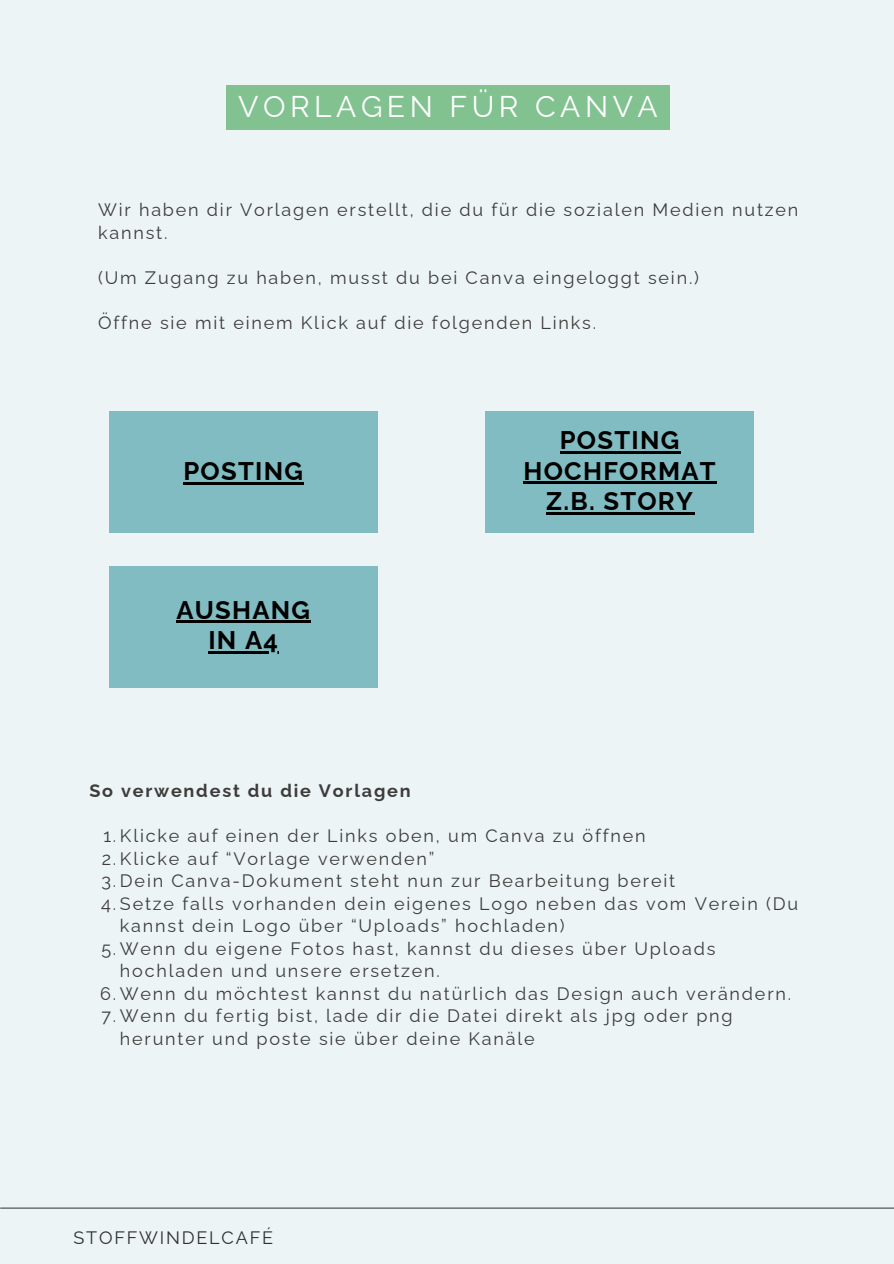
<style>
.page{position:relative;width:894px;height:1264px;background:#fff}
.page>*{position:absolute;margin:0;border:0;box-sizing:border-box;transform-origin:0 0}
.t1{font:30px "Raleway";letter-spacing:.15em;color:#fff}
.t2{font:700 25.5px/30.3px "Raleway";letter-spacing:.05em;color:#000;text-align:center}
.t3{font:18px/22.5px "Raleway";letter-spacing:.1em;color:#3d3c3b}
.t4{font:700 18px "Raleway";letter-spacing:.1em;color:#3d3c3b}
.t5{font:18px "Raleway";letter-spacing:.1em;color:#303030}
</style>
<div class="page">
<div style="left:0;top:0;width:893px;height:1263px;background:#edf4f5"></div>
<hr style="left:1px;top:1207px;width:892px;height:1px;background:#444">
<div style="left:109px;top:411px;width:268px;height:122px;background:#80bcc2"></div>
<hr style="left:183px;top:482px;width:121px;height:2px;background:#000">
<div style="left:226px;top:85px;width:443px;height:44px;background:#82c290"></div>
<div style="left:485px;top:411px;width:268px;height:122px;background:#80bcc2"></div>
<hr style="left:559px;top:451px;width:121px;height:2px;background:#000">
<hr style="left:523px;top:482px;width:193px;height:2px;background:#000">
<hr style="left:546px;top:512px;width:148px;height:2px;background:#000">
<div style="left:109px;top:565px;width:268px;height:122px;background:#80bcc2"></div>
<hr style="left:176px;top:620px;width:135px;height:3px;background:#000">
<hr style="left:208px;top:651px;width:71px;height:2px;background:#000">
<p class="t1" style="left:238px;top:88px;width:421px">VORLAGEN FÜR CANVA</p>
<p class="t3" style="left:98px;top:199px;width:701px">Wir haben dir Vorlagen erstellt, die du für die sozialen Medien nutzen kannst.</p>
<p class="t3" style="left:98px;top:266px;width:602px">(Um Zugang zu haben, musst du bei Canva eingeloggt sein.)</p>
<h2 class="t3" style="left:98px;top:311px;width:499px">Öffne sie mit einem Klick auf die folgenden Links.</h2>
<h1 class="t2" style="left:183px;top:455px;width:121px">POSTING</h1>
<p class="t2" style="left:176px;top:594px;width:135px">AUSHANG</p>
<p class="t2" style="left:208px;top:624px;width:71px">IN A4</p>
<h2 class="t2" style="left:523px;top:425px;width:194px">POSTING<br>HOCHFORMAT<br>Z.B. STORY</h2>
<h2 class="t4" style="left:89px;top:780px;width:323px">So verwendest du die Vorlagen</h2>
<h4 class="t3" style="left:103px;top:824px;width:543px">1.Klicke auf einen der Links oben, um Canva zu öffnen</h4>
<p class="t3" style="left:102px;top:847px;width:334px">2.Klicke auf “Vorlage verwenden”</p>
<p class="t3" style="left:101px;top:869px;width:575px">3.Dein Canva-Dokument steht nun zur Bearbeitung bereit</p>
<p class="t3" style="left:120px;top:892px;width:679px;text-indent:-19px">4.Setze falls vorhanden dein eigenes Logo neben das vom Verein (Du kannst dein Logo über “Uploads” hochladen)</p>
<p class="t3" style="left:120px;top:937px;width:596px;text-indent:-19px">5.Wenn du eigene Fotos hast, kannst du dieses über Uploads hochladen und unsere ersetzen.</p>
<p class="t3" style="left:100px;top:982px;width:692px">6.Wenn du möchtest kannst du natürlich das Design auch verändern.</p>
<p class="t3" style="left:120px;top:1004px;width:614px;text-indent:-18px">7.Wenn du fertig bist, lade dir die Datei direkt als jpg oder png herunter und poste sie über deine Kanäle</p>
<h3 class="t5" style="left:74px;top:1226px;width:201px">STOFFWINDELCAFÉ</h3>
</div>
